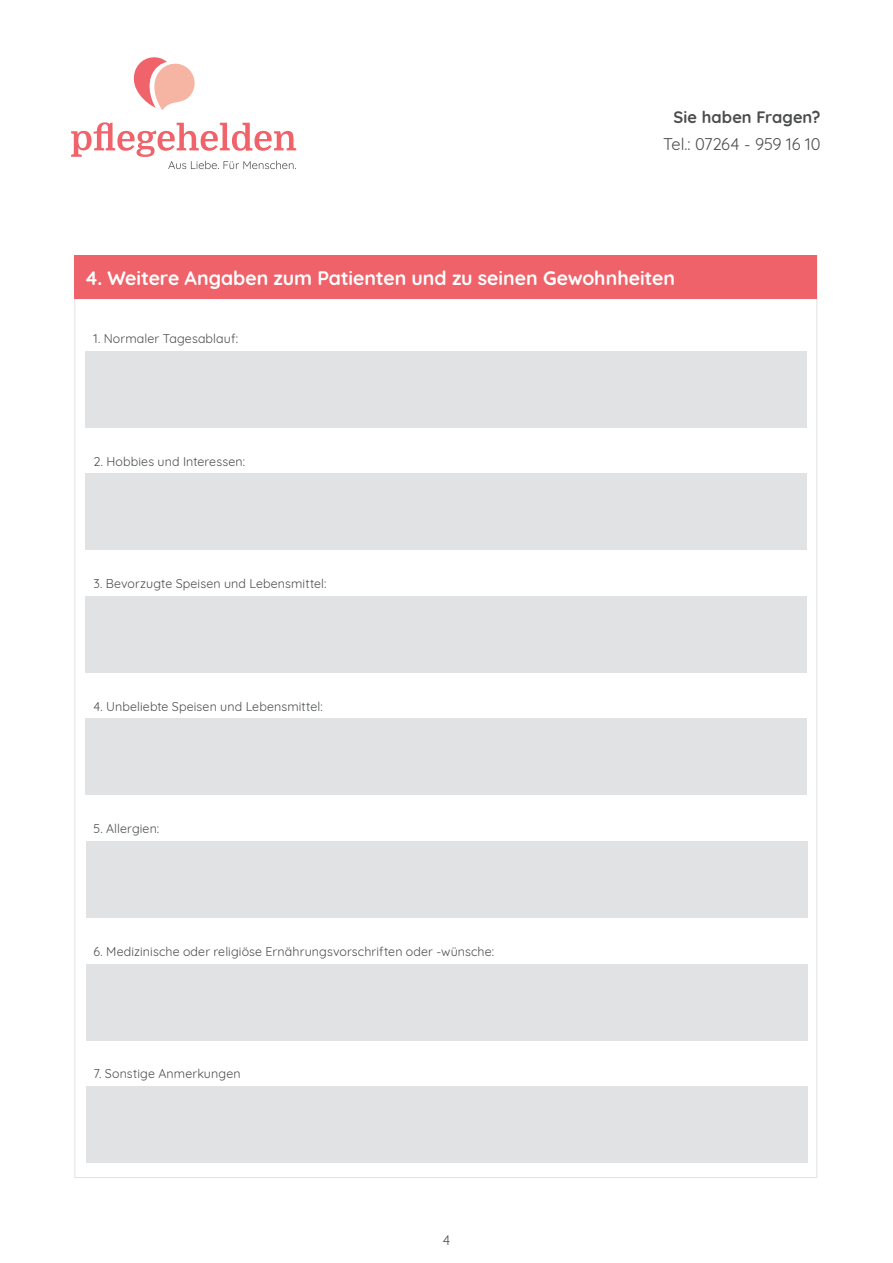
<style>
.page{position:relative;width:893px;height:1263px;background:#fff}
.page>*{position:absolute;margin:0;border:0;box-sizing:border-box;transform-origin:0 0}
.t1{font:700 19.5px "Quicksand";color:#fff}
.t2{font:16.5px "Quicksand";letter-spacing:-.01em;color:#4b4c4d}
.t3{font:700 16.5px "Quicksand";letter-spacing:.005em;color:#4b4c4d}
.t4{font:13.5px "Quicksand";color:#4b4c4d}
.t5{font:12.45px "Quicksand";letter-spacing:.01em;color:#4b4c4d}
</style>
<div class="page">
<div style="left:86px;top:351px;width:721px;height:77px;background:#e1e2e4"></div>
<div style="left:86px;top:474px;width:721px;height:76px;background:#e1e2e4"></div>
<div style="left:86px;top:596px;width:721px;height:77px;background:#e1e2e4"></div>
<div style="left:74px;top:255px;width:743px;height:44px;background:#f06269"></div>
<div style="left:86px;top:719px;width:721px;height:76px;background:#e1e2e4"></div>
<div style="left:86px;top:841px;width:722px;height:77px;background:#e1e2e4"></div>
<div style="left:86px;top:964px;width:722px;height:76px;background:#e1e2e4"></div>
<div style="left:86px;top:1086px;width:722px;height:77px;background:#e1e2e4"></div>
<svg style="left:133px;top:57px;width:62px;height:53px"></svg>
<svg style="left:71px;top:122px;width:225px;height:47px"></svg>
<h2 class="t3" style="left:674px;top:104px;width:148px">Sie haben Fragen?</h2>
<h2 class="t2" style="left:663px;top:132px;width:159px">Tel.: 07264 - 959 16 10</h2>
<h1 class="t1" style="left:84px;top:261px;width:592px">4. Weitere Angaben zum Patienten und zu seinen Gewohnheiten</h1>
<p class="t5" style="left:94px;top:329px;width:146px">1. Normaler Tagesablauf:</p>
<p class="t5" style="left:94px;top:451px;width:153px">2. Hobbies und Interessen:</p>
<p class="t5" style="left:94px;top:574px;width:234px">3. Bevorzugte Speisen und Lebensmittel:</p>
<p class="t5" style="left:94px;top:696px;width:231px">4. Unbeliebte Speisen und Lebensmittel:</p>
<p class="t5" style="left:94px;top:819px;width:67px">5. Allergien:</p>
<p class="t5" style="left:94px;top:942px;width:402px">6. Medizinische oder religiöse Ernährungsvorschriften oder -wünsche:</p>
<p class="t5" style="left:94px;top:1064px;width:149px">7. Sonstige Anmerkungen</p>
<p class="t4" style="left:443px;top:1229px;width:9px">4</p>
</div>
